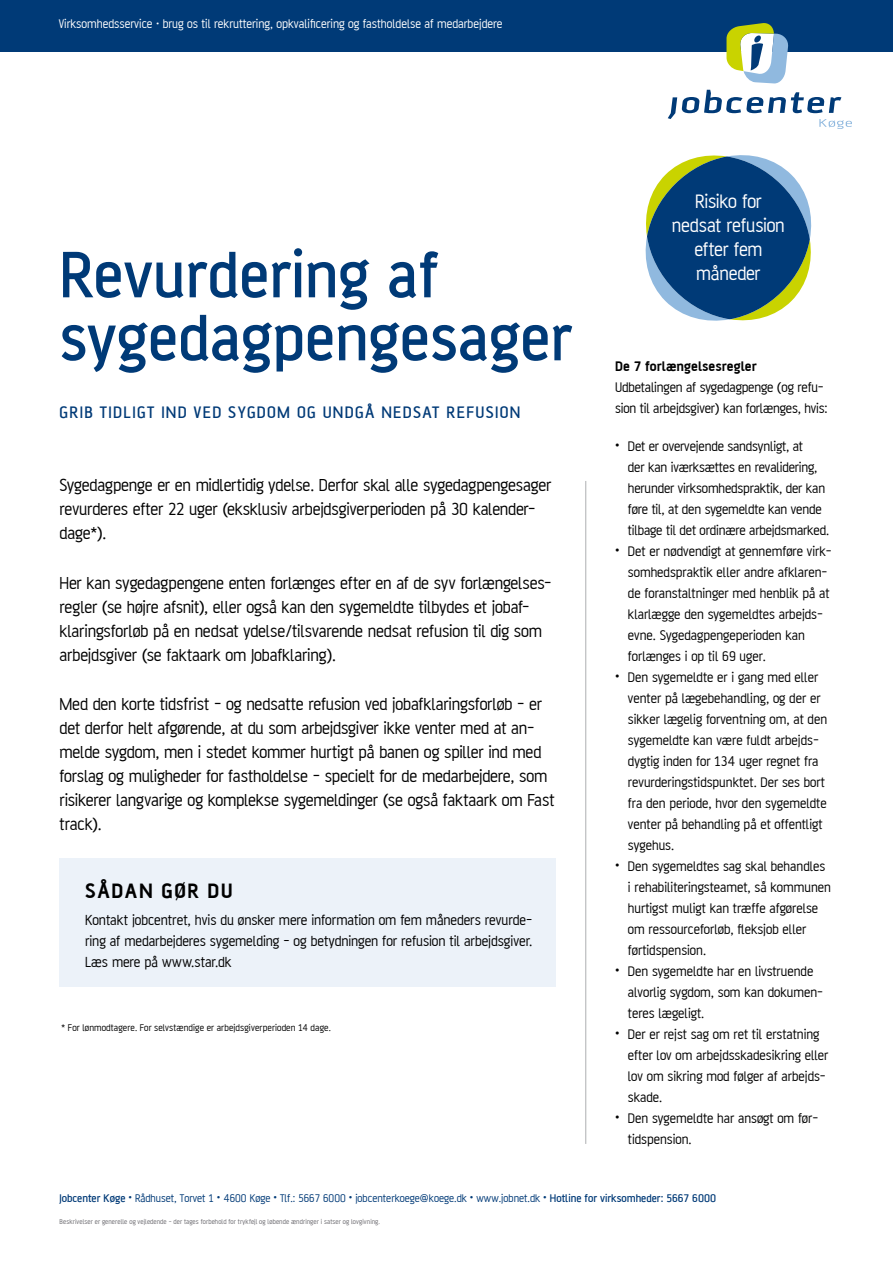
<style>
.page{position:relative;width:893px;height:1263px;background:#fff}
.page>*{position:absolute;margin:0;border:0;box-sizing:border-box;transform-origin:0 0}
.t1{font:500 70.5px/63px "AF Battersea";color:#003a77}
.t2{font:700 22.5px "AF Battersea";letter-spacing:.07em;color:#000}
.P_splash{font:21px/24px "AF Battersea";letter-spacing:-.015em;color:#fff;text-align:center}
.t3{font:18.75px/24px "AF Battersea";letter-spacing:-.01em;color:#000}
.t4{font:500 18px "AF Battersea";letter-spacing:.075em;color:#003a77}
.P_kontakt{font:15.75px/21px "AF Battersea";letter-spacing:-.005em;color:#000}
.P_right_bullits{font:15px/21px "AF Battersea";color:#000}
.P_right{font:15px/21px "AF Battersea";letter-spacing:-.01em;color:#000}
.P_right_bold{font:700 15px "AF Battersea";color:#000}
.P_virksomhedsservice{font:13.5px "AF Battersea";color:#fff}
.P_adresse{font:12px "AF Battersea";color:#003a77}
.P_footnote{font:10.5px "AF Battersea";letter-spacing:.01em;color:#000}
.P_copyright_disclaimer{font:7.5px "AF Battersea";letter-spacing:.015em;color:#68676c}
.s1{font-weight:500}
</style>
<div class="page">
<div style="left:0;top:0;width:893px;height:51px;background:#003a77"></div>
<svg style="left:726px;top:23px;width:63px;height:61px"></svg>
<svg style="left:668px;top:90px;width:184px;height:39px"></svg>
<div style="left:60px;top:858px;width:496px;height:129px;background:#ecf2f9"></div>
<hr style="left:585px;top:481px;width:1px;height:663px;background:#aeafb2">
<svg style="left:645px;top:155px;width:167px;height:166px;background:#446f8c"></svg>
<p class="P_virksomhedsservice" style="left:59px;top:16px;width:445px">Virksomhedsservice · brug os til rekruttering, opkvalificering og fastholdelse af medarbejdere</p>
<h1 class="t1" style="left:60px;top:244px;width:514px">Revurdering af sygedagpengesager</h1>
<h2 class="t4" style="left:60px;top:403px;width:462px">GRIB TIDLIGT IND VED SYGDOM OG UNDGÅ NEDSAT REFUSION</h2>
<p class="t3" style="left:60px;top:473px;width:493px">Sygedagpenge er en midlertidig ydelse. Derfor skal alle sygedagpengesager revurderes efter 22 uger (eksklusiv arbejdsgiverperioden på 30 kalender&shy;dage*).</p>
<p class="t3" style="left:60px;top:570px;width:493px">Her kan sygedagpengene enten forlænges efter en af de syv forlængelses&shy;regler (se højre afsnit), eller også kan den sygemeldte tilbydes et jobaf&shy;klaringsforløb på en nedsat ydelse/tilsvarende nedsat refusion til dig som arbejdsgiver (se faktaark om Jobafklaring).</p>
<p class="t3" style="left:60px;top:692px;width:496px">Med den korte tidsfrist - og nedsatte refusion ved jobafklaringsforløb - er det derfor helt afgørende, at du som arbejdsgiver ikke venter med at an&shy;melde sygdom, men i stedet kommer hurtigt på banen og spiller ind med forslag og muligheder for fastholdelse - specielt for de medarbejdere, som risikerer langvarige og komplekse sygemeldinger (se også faktaark om Fast track).</p>
<h3 class="t2" style="left:85px;top:879px;width:149px">SÅDAN GØR DU</h3>
<p class="P_kontakt" style="left:85px;top:909px;width:449px">Kontakt jobcentret, hvis du ønsker mere information om fem måneders revurde&shy;ring af medarbejderes sygemelding - og betydningen for refusion til arbejdsgiver.</p>
<p class="P_kontakt" style="left:85px;top:951px;width:148px">Læs mere på www.star.dk</p>
<p class="P_footnote" style="left:61px;top:1022px;width:271px">* For lønmodtagere. For selvstændige er arbejdsgiverperioden 14 dage.</p>
<p class="P_splash" style="left:672px;top:189px;width:114px">Risiko for nedsat refusion efter fem måneder</p>
<p class="P_right_bold" style="left:615px;top:358px;width:143px">De 7 forlængelsesregler</p>
<p class="P_right" style="left:615px;top:376px;width:214px">Udbetalingen af sygedagpenge (og refu&shy;sion til arbejdsgiver) kan forlænges, hvis:</p>
<p class="P_right_bullits" style="left:628px;top:435px;width:203px;text-indent:-13px">• Det er overvejende sandsynligt, at<br>der kan iværksættes en revalidering, herunder virksomhedspraktik, der kan føre til, at den sygemeldte kan vende tilbage til det ordinære arbejdsmarked.</p>
<p class="P_right_bullits" style="left:628px;top:540px;width:205px;text-indent:-13px">• Det er nødvendigt at gennemføre virk&shy;somhedspraktik eller andre afklaren&shy;de foranstaltninger med henblik på at klarlægge den sygemeldtes arbejds&shy;evne. Sygedagpengeperioden kan forlænges i op til 69 uger.</p>
<p class="P_right_bullits" style="left:628px;top:666px;width:201px;text-indent:-13px">• Den sygemeldte er i gang med eller venter på lægebehandling, og der er sikker lægelig forventning om, at den sygemeldte kan være fuldt arbejds&shy;dygtig inden for 134 uger regnet fra revurderingstidspunktet. Der ses bort fra den periode, hvor den sygemeldte venter på behandling på et offentligt sygehus.</p>
<p class="P_right_bullits" style="left:628px;top:855px;width:205px;text-indent:-13px">• Den sygemeldtes sag skal behandles i rehabiliteringsteamet, så kommunen hurtigst muligt kan træffe afgørelse om ressourceforløb, fleksjob eller førtidspension.</p>
<p class="P_right_bullits" style="left:628px;top:960px;width:197px;text-indent:-13px">• Den sygemeldte har en livstruende alvorlig sygdom, som kan dokumen&shy;teres lægeligt.</p>
<p class="P_right_bullits" style="left:628px;top:1023px;width:202px;text-indent:-13px">• Der er rejst sag om ret til erstatning efter lov om arbejdsskadesikring eller lov om sikring mod følger af arbejds&shy;skade.</p>
<p class="P_right_bullits" style="left:628px;top:1107px;width:192px;text-indent:-13px">• Den sygemeldte har ansøgt om før&shy;tidspension.</p>
<p class="P_adresse" style="left:60px;top:1192px;width:658px"><span class="s1">Jobcenter Køge</span> • Rådhuset, Torvet 1 • 4600 Køge • Tlf.: 5667 6000 • jobcenterkoege@koege.dk • www.jobnet.dk • <span class="s1">Hotline for virksomheder: 5667 6000</span></p>
<p class="P_copyright_disclaimer" style="left:60px;top:1217px;width:322px">Beskrivelser er generelle og vejledende - der tages forbehold for trykfejl og løbende ændringer i satser og lovgivning.</p>
</div>
